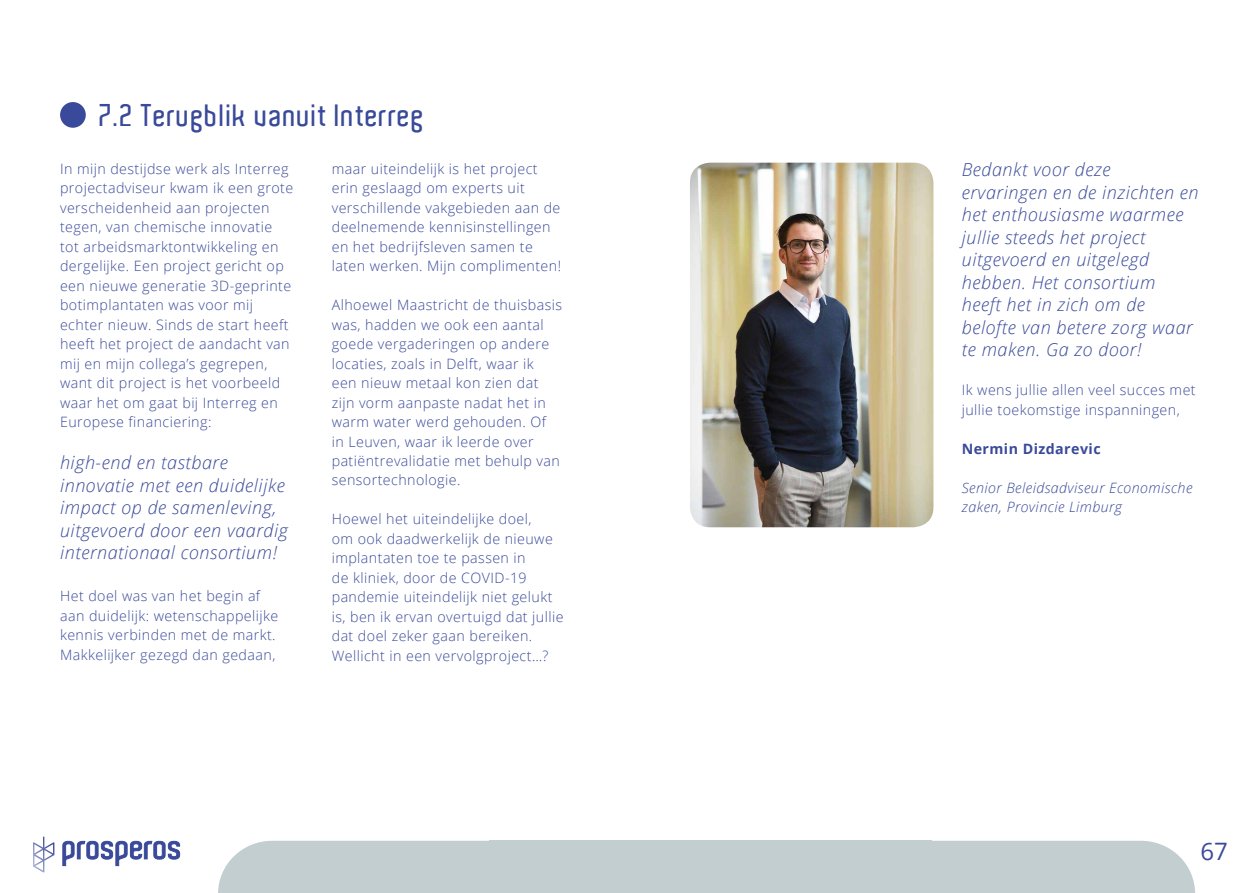
<style>
.page{position:relative;width:1259px;height:893px;background:#fff}
.page>*{position:absolute;margin:0;border:0;box-sizing:border-box;transform-origin:0 0}
.t1{font:600 30px "Aldo";letter-spacing:.03em;color:#3a4a9a}
.t2{font:24px "Open Sans";color:#3a4a9a}
.t3{font:italic 300 18px/22.5px "Open Sans";letter-spacing:.03em;color:#3a4a9a}
.t4{font:300 14.25px/19.5px "Open Sans";letter-spacing:.03em;color:#3a4a9a}
.t5{font:italic 300 14.25px/19.5px "Open Sans";letter-spacing:.03em;color:#3a4a9a}
.t6{font:700 14.25px "Open Sans";letter-spacing:.03em;color:#3a4a9a}
</style>
<div class="page">
<div style="left:218px;top:841px;width:271px;height:52px;background:#c3ced1"></div>
<svg style="left:62px;top:841px;width:118px;height:25px"></svg>
<svg style="left:33px;top:836px;width:21px;height:36px"></svg>
<div style="left:60px;top:102px;width:26px;height:26px;background:#3a4a9a;border-radius:50%"></div>
<div style="left:931px;top:841px;width:264px;height:52px;background:#c3ced1"></div>
<div style="left:489px;top:841px;width:442px;height:52px;background:#c3ced1"></div>
<img style="left:690px;top:163px;width:243px;height:364px">
<h1 class="t1" style="left:100px;top:98px;width:326px">7.2 Terugblik vanuit Interreg</h1>
<p class="t4" style="left:60px;top:158px;width:235px">In mijn destijdse werk als Interreg projectadviseur kwam ik een grote verscheidenheid aan projecten tegen, van chemische innovatie tot arbeidsmarktontwikkeling en dergelijke. Een project gericht op een nieuwe generatie 3D-geprinte botimplantaten was voor mij echter nieuw. Sinds de start heeft heeft het project de aandacht van mij en mijn collega’s gegrepen, want dit project is het voorbeeld waar het om gaat bij Interreg en<br>Europese financiering:</p>
<p class="t3" style="left:60px;top:451px;width:229px">high-end en tastbare innovatie met een duidelijke impact op de samenleving, uitgevoerd door een vaardig internationaal consortium!</p>
<p class="t4" style="left:60px;top:586px;width:220px">Het doel was van het begin af aan duidelijk: wetenschappelijke kennis verbinden met de markt.<br>Makkelijker gezegd dan gedaan,</p>
<p class="t4" style="left:332px;top:158px;width:231px">maar uiteindelijk is het project erin geslaagd om experts uit verschillende vakgebieden aan de deelnemende kennisinstellingen en het bedrijfsleven samen te laten werken. Mijn complimenten!</p>
<p class="t4" style="left:332px;top:295px;width:232px">Alhoewel Maastricht de thuisbasis was, hadden we ook een aantal goede vergaderingen op andere locaties, zoals in Delft, waar ik een nieuw metaal kon zien dat zijn vorm aanpaste nadat het in warm water werd gehouden. Of<br>in Leuven, waar ik leerde over patiëntrevalidatie met behulp van sensortechnologie.</p>
<p class="t4" style="left:332px;top:509px;width:233px">Hoewel het uiteindelijke doel,<br>om ook daadwerkelijk de nieuwe implantaten toe te passen in<br>de kliniek, door de COVID-19 pandemie uiteindelijk niet gelukt is, ben ik ervan overtuigd dat jullie dat doel zeker gaan bereiken.<br>Wellicht in een vervolgproject…?</p>
<p class="t3" style="left:961px;top:158px;width:238px">Bedankt voor deze ervaringen en de inzichten en het enthousiasme waarmee jullie steeds het project uitgevoerd en uitgelegd hebben. Het consortium heeft het in zich om de belofte van betere zorg waar te maken. Ga zo door!</p>
<p class="t4" style="left:961px;top:380px;width:235px">Ik wens jullie allen veel succes met jullie toekomstige inspanningen,</p>
<p class="t6" style="left:961px;top:439px;width:140px">Nermin Dizdarevic</p>
<p class="t5" style="left:961px;top:477px;width:232px">Senior Beleidsadviseur Economische zaken, Provincie Limburg</p>
<h2 class="t2" style="left:1200px;top:835px;width:29px">67</h2>
</div>
